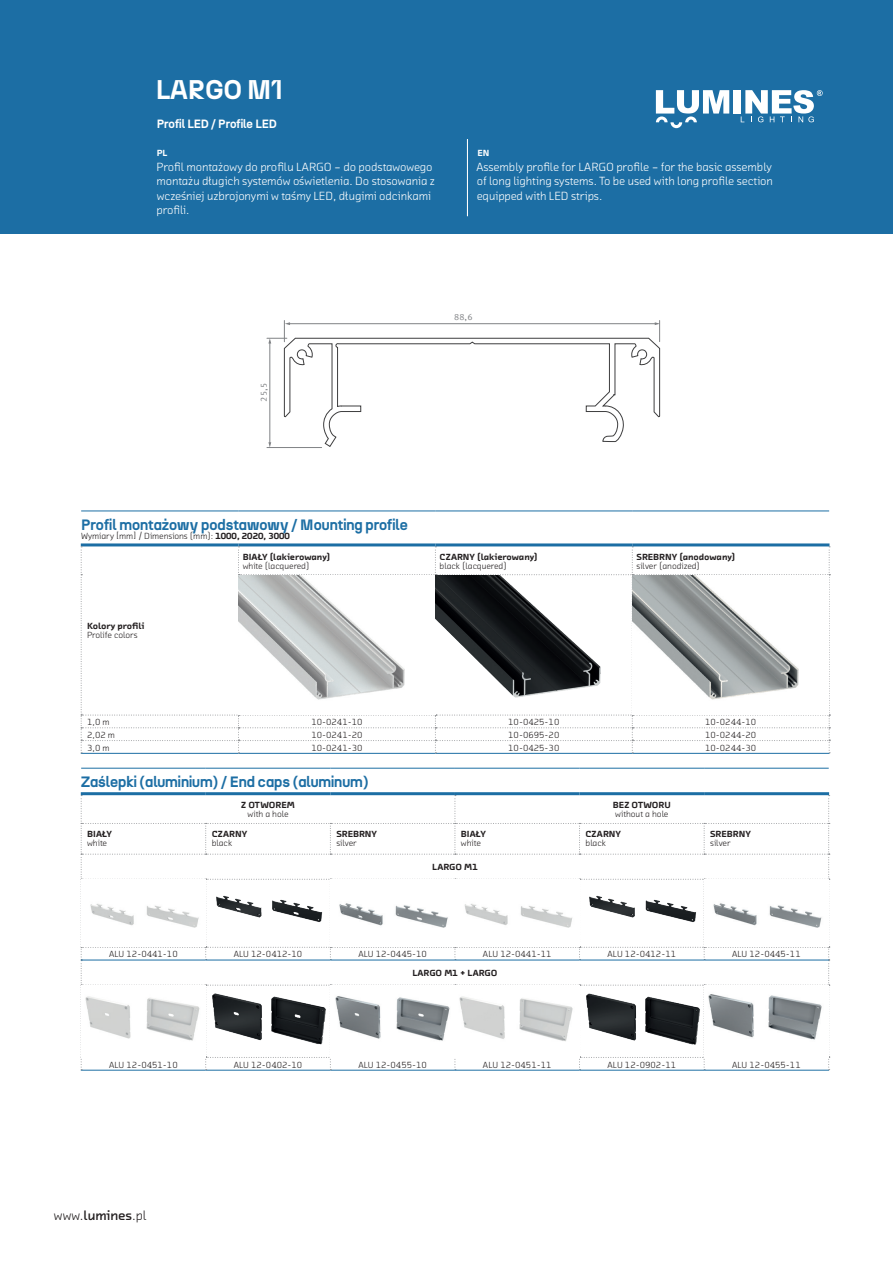
<style>
.page{position:relative;width:893px;height:1263px;background:#fff}
.page>*{position:absolute;margin:0;border:0;box-sizing:border-box;transform-origin:0 0}
.t1{font:700 27px "N27";color:#fff}
.t2{font:700 15px "N27";color:#1c6ea4}
.t3{font:13.5px "Chambers Sans Pro";color:#231f20}
.t4{font:12px/14.4px "Chambers Sans Pro";letter-spacing:-.005em;color:#fff}
.t5{font:700 12px "N27";color:#fff}
.t6{font:9px "Chambers Sans Pro";color:#231f20}
.t7{font:900 9px "Chambers Sans Pro";color:#231f20}
.t8{font:9px "Meta Correspondence Pro";color:#808285}
.t9{font:900 9px "Chambers Sans Pro";color:#fff}
.s1{font-weight:900}
.s2{font-weight:700}
</style>
<div class="page">
<div style="left:0;top:0;width:893px;height:233px;background:#1c6ea4"></div>
<svg style="left:656px;top:90px;width:73px;height:38px"></svg>
<div style="left:733px;top:90px;width:8px;height:24px;background:#fff"></div>
<svg style="left:741px;top:90px;width:82px;height:32px"></svg>
<hr style="left:467px;top:139px;width:1px;height:77px;background:#fff">
<hr style="left:267px;top:447px;width:55px;height:1px;background:#808285">
<svg style="left:267px;top:320px;width:393px;height:127px"></svg>
<hr style="left:81px;top:511px;width:157px;height:1px;background:#1c6ea4">
<hr style="left:238px;top:511px;width:197px;height:1px;background:#1c6ea4">
<hr style="left:435px;top:511px;width:197px;height:1px;background:#1c6ea4">
<hr style="left:632px;top:511px;width:197px;height:1px;background:#1c6ea4">
<hr style="left:81px;top:753px;width:157px;height:1px;background:#1c6ea4">
<hr style="left:238px;top:753px;width:197px;height:1px;background:#1c6ea4">
<hr style="left:435px;top:753px;width:197px;height:1px;background:#1c6ea4">
<hr style="left:632px;top:753px;width:197px;height:1px;background:#1c6ea4">
<hr style="left:81px;top:543px;width:157px;height:3px;background:#1c6ea4">
<hr style="left:238px;top:543px;width:197px;height:3px;background:#1c6ea4">
<hr style="left:435px;top:543px;width:197px;height:3px;background:#1c6ea4">
<hr style="left:632px;top:543px;width:197px;height:3px;background:#1c6ea4">
<svg style="left:81px;top:546px;width:749px;height:207px"></svg>
<img style="left:239px;top:575px;width:388px;height:140px">
<img style="left:633px;top:575px;width:196px;height:140px">
<hr style="left:81px;top:1070px;width:125px;height:1px;background:#1c6ea4">
<hr style="left:206px;top:1070px;width:124px;height:1px;background:#1c6ea4">
<hr style="left:330px;top:1070px;width:125px;height:1px;background:#1c6ea4">
<hr style="left:455px;top:1070px;width:124px;height:1px;background:#1c6ea4">
<hr style="left:579px;top:1070px;width:125px;height:1px;background:#1c6ea4">
<hr style="left:704px;top:1070px;width:125px;height:1px;background:#1c6ea4">
<hr style="left:81px;top:768px;width:125px;height:1px;background:#1c6ea4">
<hr style="left:206px;top:768px;width:124px;height:1px;background:#1c6ea4">
<hr style="left:330px;top:768px;width:125px;height:1px;background:#1c6ea4">
<hr style="left:455px;top:768px;width:124px;height:1px;background:#1c6ea4">
<hr style="left:579px;top:768px;width:125px;height:1px;background:#1c6ea4">
<hr style="left:704px;top:768px;width:125px;height:1px;background:#1c6ea4">
<hr style="left:81px;top:792px;width:125px;height:3px;background:#1c6ea4">
<hr style="left:206px;top:792px;width:124px;height:3px;background:#1c6ea4">
<hr style="left:330px;top:792px;width:125px;height:3px;background:#1c6ea4">
<hr style="left:455px;top:792px;width:124px;height:3px;background:#1c6ea4">
<hr style="left:579px;top:792px;width:125px;height:3px;background:#1c6ea4">
<hr style="left:704px;top:792px;width:125px;height:3px;background:#1c6ea4">
<svg style="left:81px;top:795px;width:749px;height:275px"></svg>
<hr style="left:81px;top:960px;width:125px;height:1px;background:#1c6ea4">
<hr style="left:206px;top:960px;width:124px;height:1px;background:#1c6ea4">
<hr style="left:330px;top:960px;width:125px;height:1px;background:#1c6ea4">
<hr style="left:455px;top:960px;width:124px;height:1px;background:#1c6ea4">
<hr style="left:579px;top:960px;width:125px;height:1px;background:#1c6ea4">
<hr style="left:704px;top:960px;width:125px;height:1px;background:#1c6ea4">
<img style="left:82px;top:880px;width:746px;height:67px">
<img style="left:82px;top:985px;width:746px;height:72px">
<h1 class="t1" style="left:156px;top:72px;width:128px">LARGO M1</h1>
<h3 class="t5" style="left:157px;top:116px;width:122px">Profil LED / Profile LED</h3>
<p class="t9" style="left:157px;top:147px;width:12px">PL</p>
<h3 class="t4" style="left:157px;top:159px;width:280px">Profil montażowy do profilu LARGO – do podstawowego montażu długich systemów oświetlenia. Do stosowania z wcześniej uzbrojonymi w taśmy LED, długimi odcinkami profili.</h3>
<p class="t9" style="left:478px;top:147px;width:13px">EN</p>
<h3 class="t4" style="left:477px;top:159px;width:298px;text-align:justify">Assembly profile for LARGO profile – for the basic assembly of long lighting systems. To be used with long profile section equipped with LED strips.</h3>
<p class="t8" style="left:257px;top:401px;width:20px;rotate:-90deg">25,5</p>
<p class="t8" style="left:454px;top:310px;width:20px">88,6</p>
<h2 class="t2" style="left:81px;top:515px;width:328px">Profil montażowy podstawowy / Mounting profile</h2>
<p class="t6" style="left:81px;top:530px;width:210px">Wymiary [mm] / Dimensions (mm): <span class="s1">1000, 2020, 3000</span></p>
<p class="t7" style="left:87px;top:620px;width:59px">Kolory profili</p>
<p class="t6" style="left:87px;top:630px;width:52px">Prolife colors</p>
<p class="t7" style="left:243px;top:551px;width:89px">BIAŁY (lakierowany)</p>
<p class="t6" style="left:243px;top:560px;width:68px">white (lacquered)</p>
<p class="t7" style="left:440px;top:551px;width:100px">CZARNY (lakierowany)</p>
<p class="t6" style="left:440px;top:560px;width:69px">black (lacquered)</p>
<p class="t7" style="left:636px;top:551px;width:100px">SREBRNY (anodowany)</p>
<p class="t6" style="left:636px;top:560px;width:65px">silver (anodized)</p>
<p class="t6" style="left:87px;top:717px;width:24px">1,0 m</p>
<p class="t6" style="left:311px;top:717px;width:53px">10-0241-10</p>
<p class="t6" style="left:508px;top:717px;width:53px">10-0425-10</p>
<p class="t6" style="left:705px;top:717px;width:53px">10-0244-10</p>
<p class="t6" style="left:87px;top:729px;width:29px">2,02 m</p>
<p class="t6" style="left:311px;top:729px;width:53px">10-0241-20</p>
<p class="t6" style="left:508px;top:729px;width:53px">10-0695-20</p>
<p class="t6" style="left:705px;top:729px;width:53px">10-0244-20</p>
<p class="t6" style="left:87px;top:742px;width:24px">3,0 m</p>
<p class="t6" style="left:311px;top:742px;width:53px">10-0241-30</p>
<p class="t6" style="left:508px;top:742px;width:53px">10-0425-30</p>
<p class="t6" style="left:705px;top:742px;width:53px">10-0244-30</p>
<h2 class="t2" style="left:81px;top:773px;width:289px">Zaślepki (aluminium) / End caps (aluminum)</h2>
<p class="t7" style="left:241px;top:799px;width:55px">Z OTWOREM</p>
<p class="t6" style="left:247px;top:809px;width:43px">with a hole</p>
<p class="t7" style="left:613px;top:799px;width:59px">BEZ OTWORU</p>
<p class="t6" style="left:615px;top:809px;width:55px">without a hole</p>
<p class="t7" style="left:87px;top:828px;width:26px">BIAŁY</p>
<p class="t6" style="left:87px;top:837px;width:22px">white</p>
<p class="t7" style="left:212px;top:828px;width:37px">CZARNY</p>
<p class="t6" style="left:212px;top:837px;width:22px">black</p>
<p class="t7" style="left:336px;top:828px;width:42px">SREBRNY</p>
<p class="t6" style="left:336px;top:837px;width:22px">silver</p>
<p class="t7" style="left:461px;top:828px;width:26px">BIAŁY</p>
<p class="t6" style="left:461px;top:837px;width:22px">white</p>
<p class="t7" style="left:432px;top:861px;width:47px">LARGO M1</p>
<p class="t7" style="left:586px;top:828px;width:37px">CZARNY</p>
<p class="t6" style="left:586px;top:837px;width:22px">black</p>
<p class="t7" style="left:710px;top:828px;width:42px">SREBRNY</p>
<p class="t6" style="left:710px;top:837px;width:22px">silver</p>
<p class="t6" style="left:109px;top:949px;width:70px">ALU 12-0441-10</p>
<p class="t6" style="left:234px;top:949px;width:70px">ALU 12-0412-10</p>
<p class="t6" style="left:358px;top:949px;width:70px">ALU 12-0445-10</p>
<p class="t6" style="left:483px;top:949px;width:70px">ALU 12-0441-11</p>
<p class="t6" style="left:608px;top:949px;width:70px">ALU 12-0412-11</p>
<p class="t6" style="left:732px;top:949px;width:70px">ALU 12-0445-11</p>
<p class="t7" style="left:412px;top:967px;width:87px">LARGO M1 + LARGO</p>
<p class="t6" style="left:109px;top:1059px;width:70px">ALU 12-0451-10</p>
<p class="t6" style="left:234px;top:1059px;width:70px">ALU 12-0402-10</p>
<p class="t6" style="left:358px;top:1059px;width:70px">ALU 12-0455-10</p>
<p class="t6" style="left:483px;top:1059px;width:70px">ALU 12-0451-11</p>
<p class="t6" style="left:608px;top:1059px;width:70px">ALU 12-0902-11</p>
<p class="t6" style="left:732px;top:1059px;width:70px">ALU 12-0455-11</p>
<h3 class="t3" style="left:54px;top:1207px;width:94px">www.<span class="s2">lumines</span>.pl</h3>
</div>
